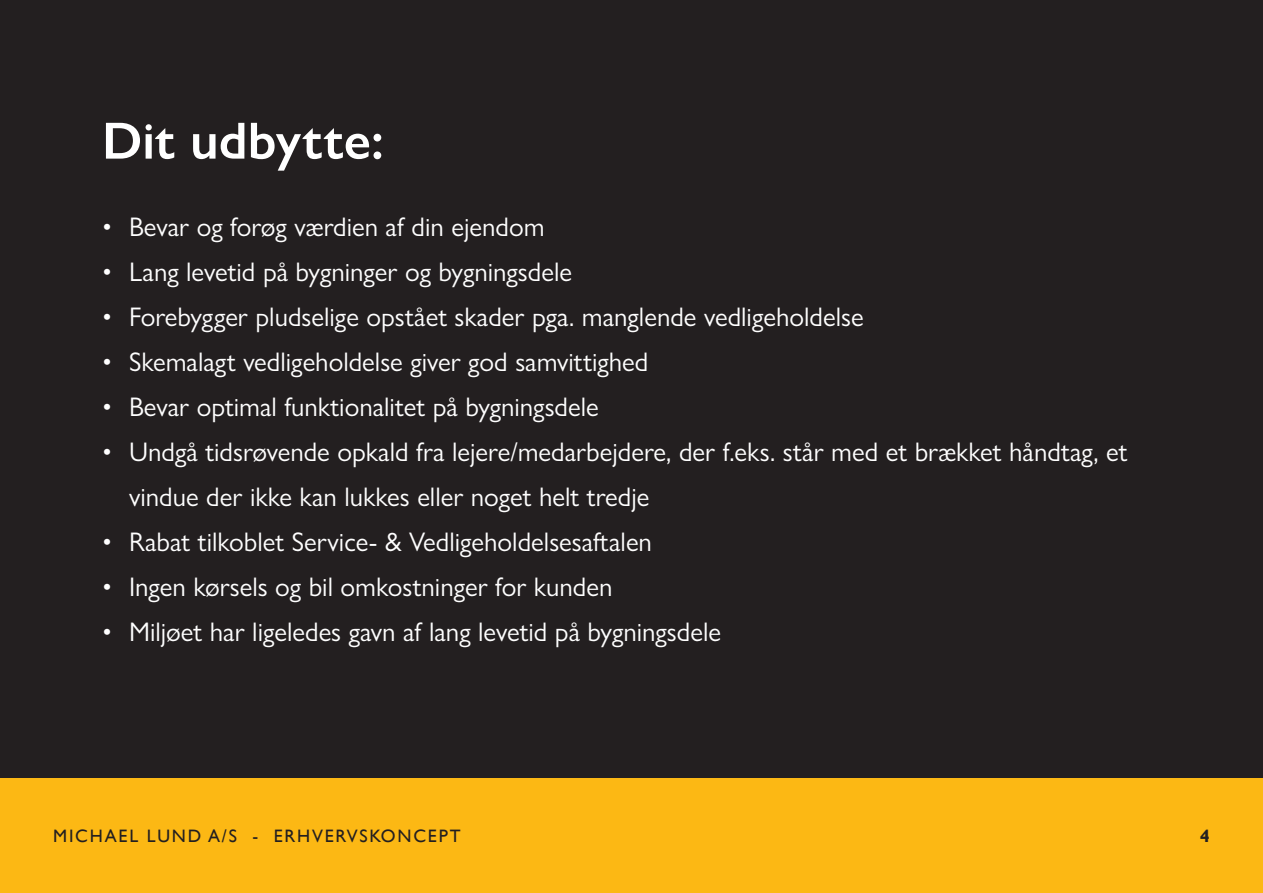
<style>
.page{position:relative;width:1263px;height:893px;background:#231f20}
.page>*{position:absolute;margin:0;border:0;box-sizing:border-box;transform-origin:0 0}
.t1{font:600 52.5px "Gill Sans Nova";color:#fff}
.t2{font:27px/45px "Gill Sans Nova";color:#fff}
.t3{font:18px "Gill Sans";letter-spacing:.1em;color:#231f20}
.t4{font:700 18px "Gill Sans";color:#231f20}
</style>
<div class="page">
<div style="left:0;top:778px;width:1263px;height:115px;background:#fcb814"></div>
<p class="t1" style="left:102px;top:108px;width:283px">Dit udbytte:</p>
<p class="t2" style="left:102px;top:204px;width:444px">• Bevar og forøg værdien af din ejendom</p>
<p class="t2" style="left:102px;top:249px;width:472px">• Lang levetid på bygninger og bygningsdele</p>
<p class="t2" style="left:102px;top:294px;width:763px">• Forebygger pludselige opstået skader pga. manglende vedligeholdelse</p>
<p class="t2" style="left:102px;top:339px;width:548px">• Skemalagt vedligeholdelse giver god samvittighed</p>
<p class="t2" style="left:102px;top:384px;width:498px">• Bevar optimal funktionalitet på bygningsdele</p>
<p class="t2" style="left:129px;top:429px;width:1000px;text-indent:-27px">• Undgå tidsrøvende opkald fra lejere/medarbejdere, der f.eks. står med et brækket håndtag, et vindue der ikke kan lukkes eller noget helt tredje</p>
<p class="t2" style="left:102px;top:519px;width:551px">• Rabat tilkoblet Service- &amp; Vedligeholdelsesaftalen</p>
<p class="t2" style="left:102px;top:564px;width:512px">• Ingen kørsels og bil omkostninger for kunden</p>
<p class="t2" style="left:102px;top:609px;width:620px">• Miljøet har ligeledes gavn af lang levetid på bygningsdele</p>
<p class="t3" style="left:53px;top:825px;width:409px">MICHAEL LUND A/S - ERHVERVSKONCEPT</p>
<p class="t4" style="left:1200px;top:825px;width:11px">4</p>
</div>
